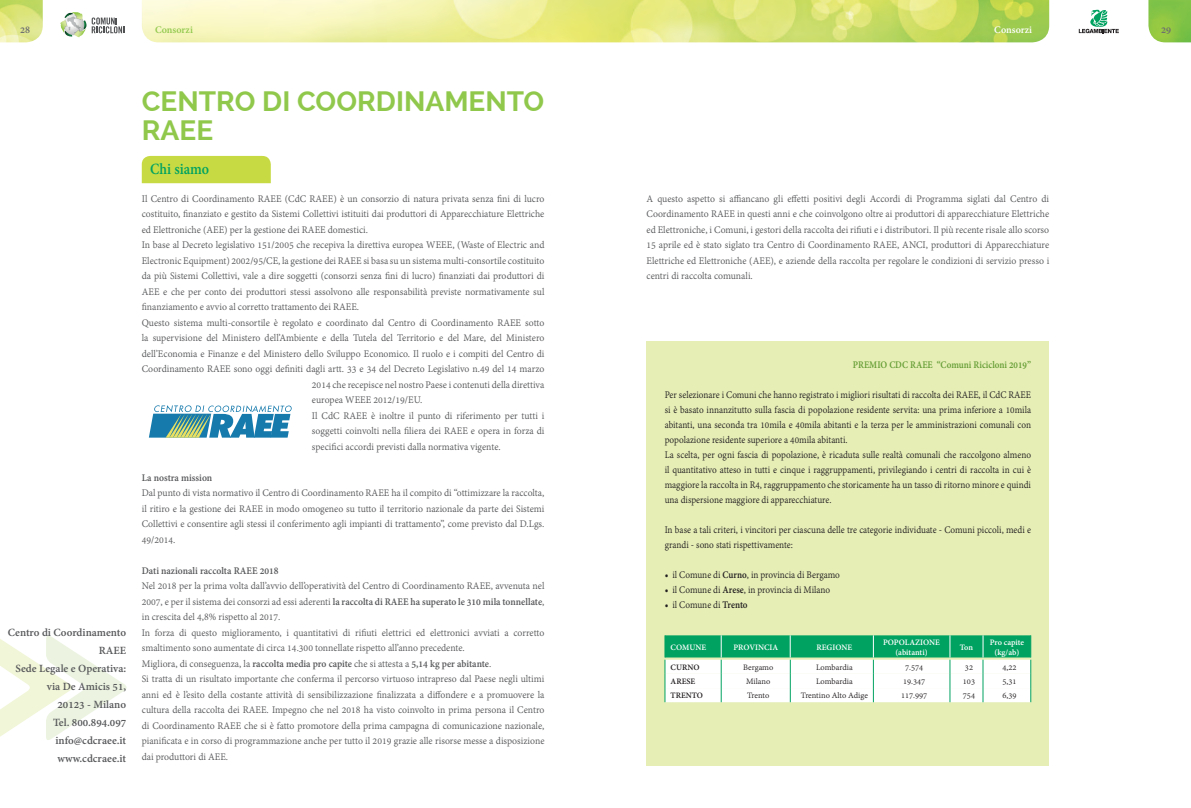
<style>
.page{position:relative;width:1191px;height:808px;background:#fff}
.page>*{position:absolute;margin:0;border:0;box-sizing:border-box;transform-origin:0 0}
.t1{font:700 28px/29px "Raleway";color:#90c84c}
.t2{font:700 17px "Adobe Devanagari";color:#00a261;scale:.9 1}
.t3{font:700 12px/18px "Adobe Devanagari";color:#57585a;text-align:right}
.t4{font:11px/15.5px "Adobe Devanagari";color:#57585a;text-align:justify;scale:.95 1}
.t5{font:11px/15px "Adobe Devanagari";color:#231f20;scale:.9 1}
.t6{font:700 11px "Adobe Devanagari";color:#57585a;scale:.95 1}
.t7{font:700 11px "Adobe Devanagari";color:#649d33;scale:.9 1}
.t8{font:700 11px "Adobe Devanagari";color:#90c84c}
.t9{font:700 11px "Adobe Devanagari";color:#fff}
.t10{font:700 11px "Adobe Devanagari";color:#6c6d70}
.t11{font:9px "Adobe Devanagari";color:#231f20}
.t12{font:700 9px/10px "Adobe Devanagari";letter-spacing:-.005em;color:#fff;text-align:center}
.t13{font:700 9px "Adobe Devanagari";color:#231f20}
.s1{font-weight:700}
</style>
<div class="page">
<img style="left:1148px;top:0;width:43px;height:42px">
<img style="left:0;top:0;width:43px;height:42px">
<svg style="left:1078px;top:10px;width:40px;height:23px"></svg>
<svg style="left:60px;top:12px;width:64px;height:25px"></svg>
<img style="left:142px;top:0;width:907px;height:42px">
<svg style="left:148px;top:405px;width:144px;height:33px"></svg>
<svg style="left:0;top:635px;width:127px;height:105px"></svg>
<div style="left:142px;top:156px;width:129px;height:27px;background:#c7da43"></div>
<div style="left:646px;top:341px;width:403px;height:424px;background:#e6eeb6"></div>
<svg style="left:664px;top:635px;width:367px;height:67px;background:#a7dec6"></svg>
<p class="t10" style="left:20px;top:23px;width:11px">28</p>
<p class="t8" style="left:155px;top:23px;width:39px">Consorzi</p>
<p class="t9" style="left:994px;top:24px;width:39px">Consorzi</p>
<p class="t10" style="left:1161px;top:23px;width:11px">29</p>
<h1 class="t1" style="left:142px;top:87px;width:404px">CENTRO DI COORDINAMENTO<br>RAEE</h1>
<p class="t3" style="left:8px;top:624px;width:120px">Centro di Coordinamento<br>RAEE<br>Sede Legale e Operativa: via De Amicis 51,<br>20123 - Milano<br>Tel. 800.894.097 info@cdcraee.it www.cdcraee.it</p>
<h2 class="t2" style="left:150px;top:160px;width:67px">Chi siamo</h2>
<p class="t4" style="left:142px;top:192px;width:425px">Il Centro di Coordinamento RAEE (CdC RAEE) è un consorzio di natura privata senza fini di lucro</p>
<p class="t4" style="left:142px;top:207px;width:425px">costituito, finanziato e gestito da Sistemi Collettivi istituiti dai produttori di Apparecchiature Elettriche</p>
<p class="t4" style="left:142px;top:223px;width:240px">ed Elettroniche (AEE) per la gestione dei RAEE domestici.</p>
<p class="t4" style="left:142px;top:238px;width:425px">In base al Decreto legislativo 151/2005 che recepiva la direttiva europea WEEE, (Waste of Electric and</p>
<p class="t4" style="left:142px;top:254px;width:425px">Electronic Equipment) 2002/95/CE, la gestione dei RAEE si basa su un sistema multi-consortile costituito</p>
<p class="t4" style="left:142px;top:269px;width:425px">da più Sistemi Collettivi, vale a dire soggetti (consorzi senza fini di lucro) finanziati dai produttori di</p>
<p class="t4" style="left:142px;top:285px;width:425px">AEE e che per conto dei produttori stessi assolvono alle responsabilità previste normativamente sul</p>
<p class="t4" style="left:142px;top:300px;width:230px">finanziamento e avvio al corretto trattamento dei RAEE.</p>
<p class="t4" style="left:142px;top:316px;width:425px">Questo sistema multi-consortile è regolato e coordinato dal Centro di Coordinamento RAEE sotto</p>
<p class="t4" style="left:142px;top:331px;width:425px">la supervisione del Ministero dell’Ambiente e della Tutela del Territorio e del Mare, del Ministero</p>
<p class="t4" style="left:142px;top:347px;width:425px">dell’Economia e Finanze e del Ministero dello Sviluppo Economico. Il ruolo e i compiti del Centro di</p>
<p class="t4" style="left:142px;top:362px;width:425px">Coordinamento RAEE sono oggi definiti dagli artt. 33 e 34 del Decreto Legislativo n.49 del 14 marzo</p>
<p class="t4" style="left:312px;top:378px;width:246px">2014 che recepisce nel nostro Paese i contenuti della direttiva</p>
<p class="t4" style="left:312px;top:393px;width:118px">europea WEEE 2012/19/EU.</p>
<p class="t4" style="left:312px;top:409px;width:246px">Il CdC RAEE è inoltre il punto di riferimento per tutti i</p>
<p class="t4" style="left:312px;top:424px;width:246px">soggetti coinvolti nella filiera dei RAEE e opera in forza di</p>
<p class="t4" style="left:312px;top:440px;width:200px">specifici accordi previsti dalla normativa vigente.</p>
<p class="t6" style="left:142px;top:471px;width:76px">La nostra mission</p>
<p class="t4" style="left:142px;top:486px;width:425px">Dal punto di vista normativo il Centro di Coordinamento RAEE ha il compito di “ottimizzare la raccolta, il ritiro e la gestione dei RAEE in modo omogeneo su tutto il territorio nazionale da parte dei Sistemi Collettivi e consentire agli stessi il conferimento agli impianti di trattamento”, come previsto dal D.Lgs.<br>49/2014.</p>
<p class="t6" style="left:142px;top:564px;width:145px">Dati nazionali raccolta RAEE 2018</p>
<p class="t4" style="left:142px;top:579px;width:425px;text-align:left">Nel 2018 per la prima volta dall’avvio dell’operatività del Centro di Coordinamento RAEE, avvenuta nel 2007, e per il sistema dei consorzi ad essi aderenti <span class="s1">la raccolta di RAEE ha superato le 310 mila tonnellate</span>, in crescita del 4,8% rispetto al 2017.<br>In forza di questo miglioramento, i quantitativi di rifiuti elettrici ed elettronici avviati a corretto smaltimento sono aumentate di circa 14.300 tonnellate rispetto all’anno precedente.<br>Migliora, di conseguenza, la <span class="s1">raccolta media pro capite</span> che si attesta a <span class="s1">5,14 kg per abitante</span>.<br>Si tratta di un risultato importante che conferma il percorso virtuoso intrapreso dal Paese negli ultimi anni ed è l’esito della costante attività di sensibilizzazione finalizzata a diffondere e a promuovere la cultura della raccolta dei RAEE. Impegno che nel 2018 ha visto coinvolto in prima persona il Centro di Coordinamento RAEE che si è fatto promotore della prima campagna di comunicazione nazionale, pianificata e in corso di programmazione anche per tutto il 2019 grazie alle risorse messe a disposizione dai produttori di AEE.</p>
<p class="t4" style="left:646px;top:192px;width:425px">A questo aspetto si affiancano gli effetti positivi degli Accordi di Programma siglati dal Centro di Coordinamento RAEE in questi anni e che coinvolgono oltre ai produttori di apparecchiature Elettriche ed Elettroniche, i Comuni, i gestori della raccolta dei rifiuti e i distributori. Il più recente risale allo scorso 15 aprile ed è stato siglato tra Centro di Coordinamento RAEE, ANCI, produttori di Apparecchiature Elettriche ed Elettroniche (AEE), e aziende della raccolta per regolare le condizioni di servizio presso i centri di raccolta comunali.</p>
<p class="t7" style="left:853px;top:359px;width:199px">PREMIO CDC RAEE “Comuni Ricicloni 2019”</p>
<p class="t5" style="left:664px;top:388px;width:408px">Per selezionare i Comuni che hanno registrato i migliori risultati di raccolta dei RAEE, il CdC RAEE si è basato innanzitutto sulla fascia di popolazione residente servita: una prima inferiore a 10mila abitanti, una seconda tra 10mila e 40mila abitanti e la terza per le amministrazioni comunali con popolazione residente superiore a 40mila abitanti.<br>La scelta, per ogni fascia di popolazione, è ricaduta sulle realtà comunali che raccolgono almeno il quantitativo atteso in tutti e cinque i raggruppamenti, privilegiando i centri di raccolta in cui è maggiore la raccolta in R4, raggruppamento che storicamente ha un tasso di ritorno minore e quindi una dispersione maggiore di apparecchiature.</p>
<p class="t5" style="left:664px;top:523px;width:408px">In base a tali criteri, i vincitori per ciascuna delle tre categorie individuate - Comuni piccoli, medi e grandi - sono stati rispettivamente:</p>
<p class="t5" style="left:664px;top:568px;width:196px">• il Comune di <span class="s1">Curno</span>, in provincia di Bergamo</p>
<p class="t5" style="left:664px;top:583px;width:185px">• il Comune di <span class="s1">Arese</span>, in provincia di Milano</p>
<p class="t5" style="left:664px;top:598px;width:94px">• il Comune di <span class="s1">Trento</span></p>
<p class="t12" style="left:670px;top:643px;width:37px">COMUNE</p>
<p class="t12" style="left:733px;top:643px;width:46px">PROVINCIA</p>
<p class="t12" style="left:816px;top:643px;width:37px">REGIONE</p>
<p class="t12" style="left:883px;top:638px;width:58px">POPOLAZIONE (abitanti)</p>
<p class="t12" style="left:960px;top:643px;width:15px">Ton</p>
<p class="t12" style="left:989px;top:638px;width:36px">Pro capite (kg/ab)</p>
<p class="t13" style="left:670px;top:662px;width:30px">CURNO</p>
<p class="t11" style="left:743px;top:662px;width:32px">Bergamo</p>
<p class="t11" style="left:816px;top:662px;width:38px">Lombardia</p>
<p class="t11" style="left:905px;top:662px;width:20px">7.574</p>
<p class="t11" style="left:965px;top:662px;width:10px">32</p>
<p class="t11" style="left:1002px;top:662px;width:16px">4,22</p>
<p class="t13" style="left:670px;top:676px;width:26px">ARESE</p>
<p class="t11" style="left:746px;top:676px;width:26px">Milano</p>
<p class="t11" style="left:816px;top:676px;width:38px">Lombardia</p>
<p class="t11" style="left:903px;top:676px;width:24px">19.347</p>
<p class="t11" style="left:963px;top:676px;width:14px">103</p>
<p class="t11" style="left:1002px;top:676px;width:16px">5,31</p>
<p class="t13" style="left:670px;top:690px;width:34px">TRENTO</p>
<p class="t11" style="left:747px;top:691px;width:24px">Trento</p>
<p class="t11" style="left:801px;top:691px;width:69px">Trentino Alto Adige</p>
<p class="t11" style="left:901px;top:691px;width:28px">117.997</p>
<p class="t11" style="left:963px;top:691px;width:14px">754</p>
<p class="t11" style="left:1002px;top:691px;width:16px">6,39</p>
</div>
